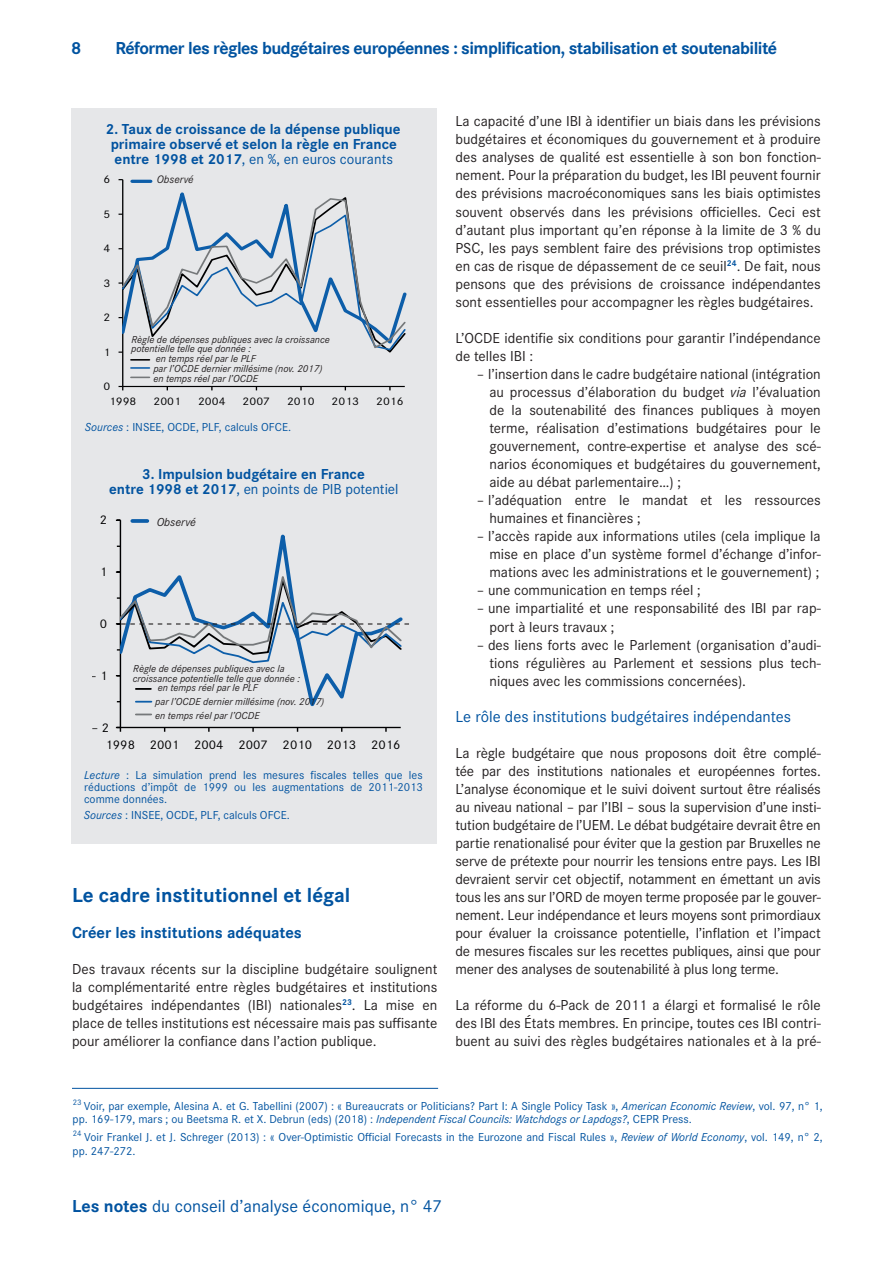
<style>
.page{position:relative;width:893px;height:1263px;background:#fff}
.page>*{position:absolute;margin:0;border:0;box-sizing:border-box;transform-origin:0 0}
.Intertitre___Niveau{font:700 21px "Corporate S";color:#0153a0}
.t1{font:700 18px "Corporate S";letter-spacing:-.03em;color:#0153a0}
.t2{font:18px "Corporate S";color:#0153a0}
.Intertitre___Niveau-2{font:16.5px "Corporate S";color:#0153a0}
.Intertitre___Niveau-3{font:700 16.5px "Corporate S";color:#0153a0}
.Texte___Normal{font:15px/18px "Corporate S";color:#231f20;text-align:justify}
.Illustration___Titre{font:700 15px/15px "Corporate S";color:#0153a0;text-align:center}
.t3{font:13.05px "Corporate S";color:#000001;scale:1.06 1}
.Texte___Note_BdP{font:12px/13.5px "Corporate S";color:#0153a0}
.Illustration___Sourc{font:12px/12px "Corporate S";color:#0153a0;text-align:justify}
.Texte___Note_BdP_sui{font:12px/13.5px "Corporate S";color:#0153a0}
.Texte___Normal-2{font:italic 12px "Corporate S";color:#231f20}
.t4{font:11.4px "Corporate S";color:#000001;scale:1.13 1}
.Illustration___Texte{font:italic 11.25px "Corporate S";color:#231f20}
.Illustration___Texte-2{font:italic 10.5px "Corporate S";color:#231f20}
.Texte___Note_BdP-2{font:8.25px "Corporate S";color:#0153a0}
.Texte___Note_BdP_sui-2{font:8.25px "Corporate S";color:#0153a0}
.s1{font-weight:400}
.s2{font-style:italic}
.s3{font-weight:700}
</style>
<div class="page">
<hr style="left:72px;top:1088px;width:366px;height:1px;background:#0153a0">
<div style="left:71px;top:108px;width:366px;height:736px;background:#e6e7e9"></div>
<hr style="left:122px;top:180px;width:1px;height:206px;background:#000001">
<hr style="left:123px;top:386px;width:282px;height:1px;background:#000001">
<svg style="left:119px;top:195px;width:287px;height:166px"></svg>
<hr style="left:132px;top:180px;width:19px;height:3px;background:#0d5ea9">
<svg style="left:131px;top:367px;width:18px;height:2px"></svg>
<svg style="left:131px;top:376px;width:18px;height:2px"></svg>
<hr style="left:120px;top:520px;width:1px;height:207px;background:#000001">
<hr style="left:120px;top:727px;width:281px;height:1px;background:#000001">
<svg style="left:116px;top:727px;width:5px;height:5px"></svg>
<svg style="left:121px;top:520px;width:231px;height:196px"></svg>
<svg style="left:132px;top:519px;width:15px;height:4px"></svg>
<svg style="left:136px;top:688px;width:15px;height:2px"></svg>
<svg style="left:136px;top:701px;width:15px;height:2px"></svg>
<svg style="left:136px;top:713px;width:15px;height:2px"></svg>
<svg style="left:116px;top:570px;width:293px;height:94px"></svg>
<div style="left:152px;top:509px;width:45px;height:25px;background:#e6e7e9"></div>
<p class="t1" style="left:71px;top:36px;width:12px">8</p>
<p class="t1" style="left:115px;top:36px;width:663px">Réformer les règles budgétaires européennes : simplification, stabilisation et soutenabilité</p>
<p class="Illustration___Titre" style="left:106px;top:121px;width:296px">2. Taux de croissance de la dépense publique primaire observé et selon la règle en France entre 1998 et 2017<span class="s1">, en %, en euros courants</span></p>
<p class="t4" style="left:104px;top:172px;width:8px">6</p>
<p class="t4" style="left:104px;top:206px;width:8px">5</p>
<p class="t4" style="left:104px;top:241px;width:8px">4</p>
<p class="t4" style="left:104px;top:275px;width:8px">3</p>
<p class="t4" style="left:104px;top:310px;width:8px">2</p>
<p class="t4" style="left:104px;top:344px;width:8px">1</p>
<p class="t4" style="left:104px;top:379px;width:8px">0</p>
<p class="Illustration___Texte" style="left:157px;top:172px;width:38px">Observé</p>
<p class="Illustration___Texte-2" style="left:131px;top:333px;width:200px">Règle de dépenses publiques avec la croissance</p>
<p class="Illustration___Texte-2" style="left:131px;top:342px;width:121px">potentielle telle que donnée :</p>
<p class="Illustration___Texte-2" style="left:156px;top:352px;width:102px">en temps réel par le PLF</p>
<p class="Illustration___Texte-2" style="left:153px;top:362px;width:170px">par l’OCDE dernier millésime (nov. 2017)</p>
<p class="Illustration___Texte-2" style="left:153px;top:372px;width:106px">en temps réel par l’OCDE</p>
<p class="t4" style="left:109px;top:394px;width:26px">1998</p>
<p class="t4" style="left:154px;top:394px;width:26px">2001</p>
<p class="t4" style="left:198px;top:394px;width:26px">2004</p>
<p class="t4" style="left:243px;top:394px;width:26px">2007</p>
<p class="t4" style="left:287px;top:394px;width:26px">2010</p>
<p class="t4" style="left:332px;top:394px;width:26px">2013</p>
<p class="t4" style="left:376px;top:394px;width:26px">2016</p>
<p class="Illustration___Sourc" style="left:85px;top:420px;width:208px"><span class="s2">Sources</span> : INSEE, OCDE, PLF, calculs OFCE.</p>
<p class="Illustration___Titre" style="left:109px;top:466px;width:291px">3. Impulsion budgétaire en France<br>entre 1998 et 2017<span class="s1">, en points de PIB potentiel</span></p>
<p class="t3" style="left:100px;top:511px;width:8px">2</p>
<p class="t3" style="left:100px;top:563px;width:8px">1</p>
<p class="t3" style="left:100px;top:615px;width:8px">0</p>
<p class="t3" style="left:90px;top:667px;width:18px">– 1</p>
<p class="t3" style="left:92px;top:719px;width:18px">– 2</p>
<p class="Illustration___Texte" style="left:153px;top:513px;width:44px">Observed</p>
<p class="Texte___Normal-2" style="left:157px;top:514px;width:41px">Observé</p>
<p class="Illustration___Texte-2" style="left:133px;top:662px;width:153px">Règle de dépenses publiques avec la</p>
<p class="Illustration___Texte-2" style="left:133px;top:671px;width:169px">croissance potentielle telle que donnée :</p>
<p class="Illustration___Texte-2" style="left:158px;top:681px;width:102px">en temps réel par le PLF</p>
<p class="Illustration___Texte-2" style="left:155px;top:695px;width:170px">par l’OCDE dernier millésime (nov. 2017)</p>
<p class="Illustration___Texte-2" style="left:155px;top:709px;width:106px">en temps réel par l’OCDE</p>
<p class="t3" style="left:106px;top:736px;width:280px">1998 2001 2004 2007 2010 2013 2016</p>
<p class="Illustration___Sourc" style="left:84px;top:769px;width:340px"><span class="s2">Lecture</span> : La simulation prend les mesures fiscales telles que les réductions d’impôt de 1999 ou les augmentations de 2011-2013 comme données.</p>
<p class="Illustration___Sourc" style="left:84px;top:809px;width:208px"><span class="s2">Sources</span> : INSEE, OCDE, PLF, calculs OFCE.</p>
<p class="Intertitre___Niveau" style="left:72px;top:881px;width:280px">Le cadre institutionnel et légal</p>
<p class="Intertitre___Niveau-3" style="left:72px;top:921px;width:231px">Créer les institutions adéquates</p>
<p class="Texte___Normal" style="left:72px;top:960px;width:367px">Des travaux récents sur la discipline budgétaire soulignent la complémentarité entre règles budgétaires et institutions budgétaires indépendantes (IBI) nationales<sup>23</sup>. La mise en place de telles institutions est nécessaire mais pas suffisante pour améliorer la confiance dans l’action publique.</p>
<p class="Texte___Normal" style="left:455px;top:112px;width:367px">La capacité d’une IBI à identifier un biais dans les prévisions budgétaires et économiques du gouvernement et à produire des analyses de qualité est essentielle à son bon fonction&shy;nement. Pour la préparation du budget, les IBI peuvent fournir des prévisions macroéconomiques sans les biais optimistes souvent observés dans les prévisions officielles. Ceci est d’autant plus important qu’en réponse à la limite de 3 % du PSC, les pays semblent faire des prévisions trop optimistes en cas de risque de dépassement de ce seuil<sup>24</sup>. De fait, nous pensons que des prévisions de croissance indépendantes sont essentielles pour accompagner les règles budgétaires.</p>
<p class="Texte___Normal" style="left:455px;top:328px;width:367px">L’OCDE identifie six conditions pour garantir l’indépendance de telles IBI :</p>
<p class="Texte___Normal" style="left:489px;top:364px;width:333px;text-indent:-13px">– l’insertion dans le cadre budgétaire national (intégration au processus d’élaboration du budget <span class="s2">via</span> l’évaluation de la soutenabilité des finances publiques à moyen terme, réalisation d’estimations budgétaires pour le gouvernement, contre-expertise et analyse des scé&shy;narios économiques et budgétaires du gouvernement, aide au débat parlementaire…) ;</p>
<p class="Texte___Normal" style="left:489px;top:491px;width:333px;text-indent:-13px">– l’adéquation entre le mandat et les ressources humaines et financières ;</p>
<p class="Texte___Normal" style="left:489px;top:527px;width:333px;text-indent:-13px">– l’accès rapide aux informations utiles (cela implique la mise en place d’un système formel d’échange d’infor&shy;mations avec les administrations et le gouvernement) ;</p>
<p class="Texte___Normal" style="left:477px;top:581px;width:226px">– une communication en temps réel ;</p>
<p class="Texte___Normal" style="left:489px;top:599px;width:333px;text-indent:-13px">– une impartialité et une responsabilité des IBI par rap&shy;port à leurs travaux ;</p>
<p class="Texte___Normal" style="left:489px;top:635px;width:333px;text-indent:-13px">– des liens forts avec le Parlement (organisation d’audi&shy;tions régulières au Parlement et sessions plus tech&shy;niques avec les commissions concernées).</p>
<p class="Intertitre___Niveau-2" style="left:455px;top:705px;width:337px">Le rôle des institutions budgétaires indépendantes</p>
<p class="Texte___Normal" style="left:455px;top:743px;width:367px">La règle budgétaire que nous proposons doit être complé&shy;tée par des institutions nationales et européennes fortes.<br>L’analyse économique et le suivi doivent surtout être réalisés au niveau national – par l’IBI – sous la supervision d’une insti&shy;tution budgétaire de l’UEM. Le débat budgétaire devrait être en partie renationalisé pour éviter que la gestion par Bruxelles ne serve de prétexte pour nourrir les tensions entre pays. Les IBI devraient servir cet objectif, notamment en émettant un avis tous les ans sur l’ORD de moyen terme proposée par le gouver&shy;nement. Leur indépendance et leurs moyens sont primordiaux pour évaluer la croissance potentielle, l’inflation et l’impact de mesures fiscales sur les recettes publiques, ainsi que pour mener des analyses de soutenabilité à plus long terme.</p>
<p class="Texte___Normal" style="left:455px;top:996px;width:367px">La réforme du 6-Pack de 2011 a élargi et formalisé le rôle des IBI des États membres. En principe, toutes ces IBI contri&shy;buent au suivi des règles budgétaires nationales et à la pré-</p>
<p class="Texte___Note_BdP-2" style="left:73px;top:1096px;width:10px">23</p>
<p class="Texte___Note_BdP" style="left:73px;top:1099px;width:752px;text-indent:11px">Voir, par exemple, Alesina A. et G. Tabellini (2007) : « Bureaucrats or Politicians? Part I: A Single Policy Task », <span class="s2">American Economic Review</span>, vol. 97, n° 1, pp. 169-179, mars ; ou Beetsma R. et X. Debrun (eds) (2018) : <span class="s2">Independent Fiscal Councils: Watchdogs or Lapdogs?</span>, CEPR Press.</p>
<p class="Texte___Note_BdP_sui-2" style="left:73px;top:1127px;width:10px">24</p>
<p class="Texte___Note_BdP_sui" style="left:73px;top:1130px;width:752px;text-indent:12px">Voir Frankel J. et J. Schreger (2013) : « Over-Optimistic Official Forecasts in the Eurozone and Fiscal Rules », <span class="s2">Review of World Economy</span>, vol. 149, n° 2, pp. 247-272.</p>
<p class="t2" style="left:72px;top:1194px;width:371px"><span class="s3">Les notes</span> du conseil d’analyse économique, n° 47</p>
</div>
